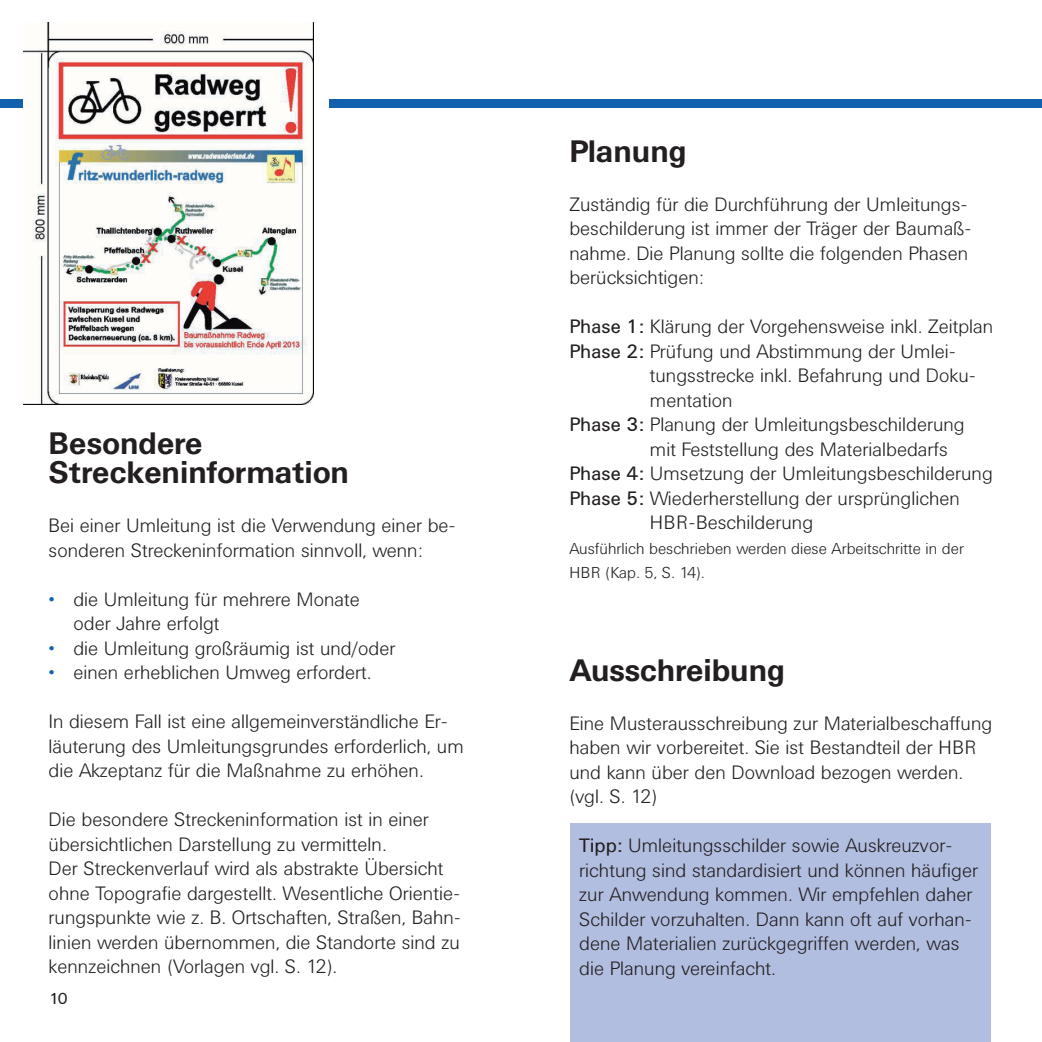
<style>
.page{position:relative;width:1042px;height:1042px;background:#fff}
.page>*{position:absolute;margin:0;border:0;box-sizing:border-box;transform-origin:0 0}
.t1{font:700 30.62px/28.9px "Univers BQ";color:#231f20}
.t2{font:300 19.25px/24.5px "Univers BQ";color:#231f20}
.t3{font:300 15.75px/24.5px "Univers BQ";color:#231f20}
.t4{font:15.75px "Univers BQ";color:#231f20}
.s1{color:#1161af}
.s2{font-weight:400}
</style>
<div class="page">
<div style="left:0;top:99px;width:521px;height:9px;background:#1161af"></div>
<div style="left:521px;top:99px;width:521px;height:9px;background:#1161af"></div>
<div style="left:570px;top:823px;width:421px;height:219px;background:#b2bee0"></div>
<div style="left:24px;top:15px;width:304px;height:405px;background:#fff"></div>
<img style="left:24px;top:23px;width:290px;height:382px">
<h1 class="t1" style="left:49px;top:430px;width:302px">Besondere<br>Streckeninformation</h1>
<p class="t2" style="left:49px;top:514px;width:409px">Bei einer Umleitung ist die Verwendung einer be&shy;sonderen Streckeninformation sinnvoll, wenn:</p>
<p class="t2" style="left:73px;top:587px;width:288px;text-indent:-25px"><span class="s1">•</span> die Umleitung für mehrere Monate oder Jahre erfolgt</p>
<p class="t2" style="left:49px;top:636px;width:348px"><span class="s1">•</span> die Umleitung großräumig ist und/oder</p>
<p class="t2" style="left:49px;top:661px;width:324px"><span class="s1">•</span> einen erheblichen Umweg erfordert.</p>
<p class="t2" style="left:49px;top:710px;width:417px">In diesem Fall ist eine allgemeinverständliche Er&shy;läuterung des Umleitungsgrundes erforderlich, um die Akzeptanz für die Maßnahme zu erhöhen.</p>
<p class="t2" style="left:49px;top:808px;width:414px">Die besondere Streckeninformation ist in einer übersichtlichen Darstellung zu vermitteln.<br>Der Streckenverlauf wird als abstrakte Übersicht ohne Topografie dargestellt. Wesentliche Orientie&shy;rungspunkte wie z. B. Ortschaften, Straßen, Bahn&shy;linien werden übernommen, die Standorte sind zu kennzeichnen (Vorlagen vgl. S. 12).</p>
<p class="t4" style="left:50px;top:989px;width:20px">10</p>
<h1 class="t1" style="left:569px;top:137px;width:119px">Planung</h1>
<p class="t2" style="left:569px;top:192px;width:404px">Zuständig für die Durchführung der Umleitungs&shy;beschilderung ist immer der Träger der Baumaß&shy;nahme. Die Planung sollte die folgenden Phasen berücksichtigen:</p>
<p class="t2" style="left:569px;top:315px;width:425px"><span class="s2">Phase 1:</span> Klärung der Vorgehensweise inkl. Zeitplan</p>
<p class="t2" style="left:569px;top:339px;width:388px"><span class="s2">Phase 2:</span> Prüfung und Abstimmung der Umlei-</p>
<p class="t2" style="left:650px;top:364px;width:328px">tungsstrecke inkl. Befahrung und Doku-</p>
<p class="t2" style="left:650px;top:388px;width:84px">mentation</p>
<p class="t2" style="left:569px;top:413px;width:397px"><span class="s2">Phase 3:</span> Planung der Umleitungsbeschilderung</p>
<p class="t2" style="left:650px;top:437px;width:299px">mit Feststellung des Materialbedarfs</p>
<p class="t2" style="left:569px;top:462px;width:425px"><span class="s2">Phase 4:</span> Umsetzung der Umleitungsbeschilderung</p>
<p class="t2" style="left:569px;top:486px;width:392px"><span class="s2">Phase 5:</span> Wiederherstellung der ursprünglichen</p>
<p class="t2" style="left:650px;top:511px;width:165px">HBR-Beschilderung</p>
<p class="t3" style="left:569px;top:536px;width:396px">Ausführlich beschrieben werden diese Arbeitschritte in der<br>HBR (Kap. 5, S. 14).</p>
<h1 class="t1" style="left:569px;top:656px;width:217px">Ausschreibung</h1>
<p class="t2" style="left:569px;top:711px;width:424px">Eine Musterausschreibung zur Materialbeschaffung haben wir vorbereitet. Sie ist Bestandteil der HBR und kann über den Download bezogen werden. (vgl. S. 12)</p>
<p class="t2" style="left:579px;top:834px;width:400px"><span class="s2">Tipp:</span> Umleitungsschilder sowie Auskreuzvor&shy;richtung sind standardisiert und können häufiger zur Anwendung kommen. Wir empfehlen daher Schilder vorzuhalten. Dann kann oft auf vorhan&shy;dene Materialien zurückgegriffen werden, was die Planung vereinfacht.</p>
</div>
